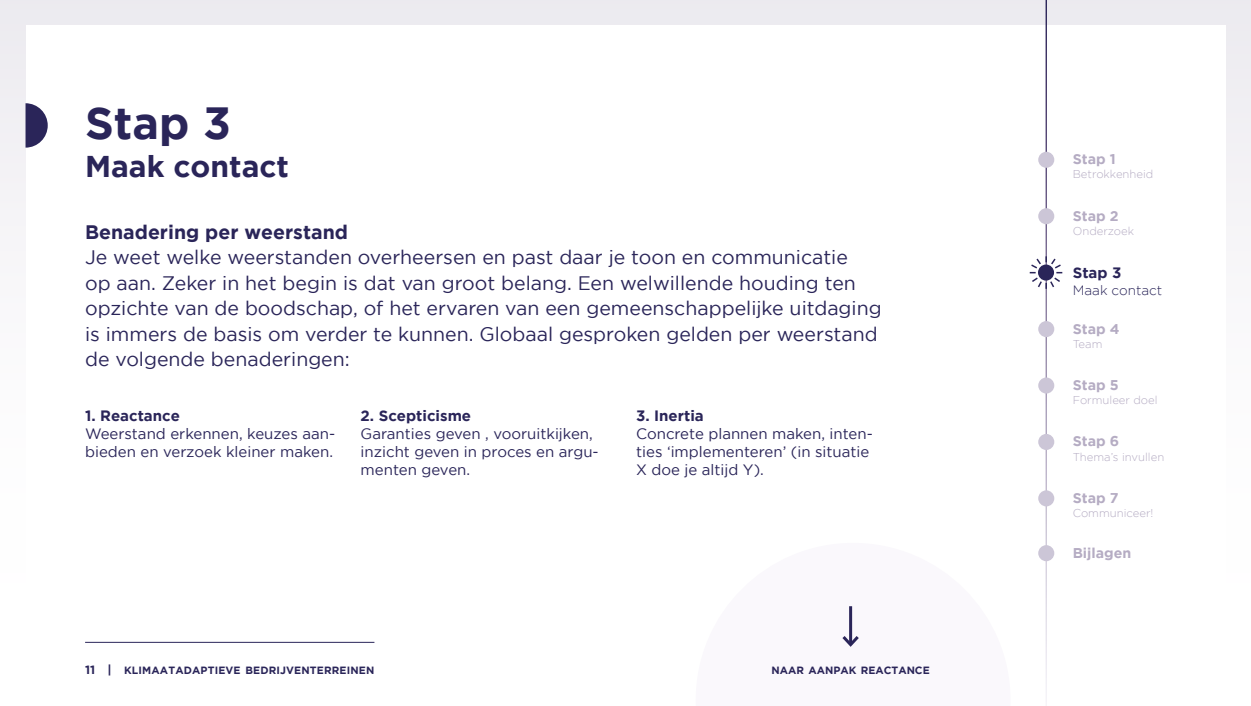
<style>
.page{position:relative;width:1251px;height:706px;background:#fff}
.page>*{position:absolute;margin:0;border:0;box-sizing:border-box;transform-origin:0 0}
.t1{font:700 45px "Gotham";color:#2a2559}
.t2{font:700 30px "Gotham";color:#2a2559}
.t3{font:19.5px/25.5px "Gotham";color:#2a2559}
.t4{font:700 19.5px "Gotham";color:#2a2559}
.t5{font:15px/18px "Gotham";color:#2a2559}
.t6{font:700 15px "Gotham";color:#2a2559}
.t7{font:700 14.1px "Gotham";color:#b5acc3}
.t8{font:300 13.5px "Gotham";color:#2a2559}
.t9{font:300 11.25px "Gotham";color:#b5acc3}
.t10{font:700 10.5px "Gotham";letter-spacing:.015em;color:#2a2559}
.s1{font-size:12px}
</style>
<div class="page">
<div style="left:0;top:0;width:1250px;height:706px;background:linear-gradient(to bottom,#eeedf1,#fff)"></div>
<div style="left:26px;top:26px;width:1199px;height:605px;background:#fff"></div>
<hr style="left:85px;top:642px;width:289px;height:1px;background:#2a2559">
<hr style="left:1045px;top:0;width:1px;height:706px;background:#fff">
<svg style="left:26px;top:103px;width:22px;height:45px"></svg>
<svg style="left:695px;top:606px;width:315px;height:100px"></svg>
<hr style="left:849px;top:606px;width:3px;height:38px;background:#2a2559">
<svg style="left:839px;top:633px;width:22px;height:16px"></svg>
<svg style="left:1029px;top:256px;width:33px;height:33px"></svg>
<div style="left:1037px;top:321px;width:17px;height:16px;background:#ccc6d7;border-radius:50%"></div>
<div style="left:1037px;top:377px;width:17px;height:16px;background:#ccc6d7;border-radius:50%"></div>
<div style="left:1037px;top:434px;width:17px;height:16px;background:#ccc6d7;border-radius:50%"></div>
<div style="left:1037px;top:490px;width:17px;height:16px;background:#ccc6d7;border-radius:50%"></div>
<div style="left:1037px;top:545px;width:17px;height:16px;background:#ccc6d7;border-radius:50%"></div>
<div style="left:1037px;top:152px;width:17px;height:16px;background:#ccc6d7;border-radius:50%"></div>
<div style="left:1037px;top:208px;width:17px;height:16px;background:#ccc6d7;border-radius:50%"></div>
<h1 class="t1" style="left:85px;top:97px;width:147px">Stap 3</h1>
<h2 class="t2" style="left:85px;top:149px;width:205px">Maak contact</h2>
<p class="t4" style="left:85px;top:220px;width:264px">Benadering per weerstand</p>
<p class="t3" style="left:85px;top:244px;width:798px">Je weet welke weerstanden overheersen en past daar je toon en communicatie<br>op aan. Zeker in het begin is dat van groot belang. Een welwillende houding ten opzichte van de boodschap, of het ervaren van een gemeenschappelijke uitdaging is immers de basis om verder te kunnen. Globaal gesproken gelden per weerstand de volgende benaderingen:</p>
<p class="t6" style="left:85px;top:407px;width:96px">1. Reactance</p>
<p class="t5" style="left:85px;top:424px;width:251px">Weerstand erkennen, keuzes aan&shy;bieden en verzoek kleiner maken.</p>
<p class="t6" style="left:360px;top:407px;width:112px">2. Scepticisme</p>
<p class="t5" style="left:360px;top:424px;width:239px">Garanties geven , vooruitkijken, inzicht geven in proces en argu&shy;menten geven.</p>
<p class="t6" style="left:636px;top:407px;width:69px">3. Inertia</p>
<p class="t5" style="left:636px;top:424px;width:238px">Concrete plannen maken, inten&shy;ties ‘implementeren’ (in situatie<br>X doe je altijd Y).</p>
<p class="t10" style="left:85px;top:664px;width:291px"><span class="s1">11 |</span> KLIMAATADAPTIEVE BEDRIJVENTERREINEN</p>
<p class="t10" style="left:771px;top:664px;width:160px">NAAR AANPAK REACTANCE</p>
<p class="t7" style="left:1072px;top:151px;width:45px">Stap 1</p>
<p class="t9" style="left:1072px;top:168px;width:82px">Betrokkenheid</p>
<p class="t7" style="left:1072px;top:207px;width:47px">Stap 2</p>
<p class="t9" style="left:1072px;top:225px;width:63px">Onderzoek</p>
<p class="t6" style="left:1072px;top:264px;width:50px">Stap 3</p>
<p class="t8" style="left:1072px;top:283px;width:91px">Maak contact</p>
<p class="t7" style="left:1072px;top:320px;width:48px">Stap 4</p>
<p class="t9" style="left:1072px;top:337px;width:31px">Team</p>
<p class="t7" style="left:1072px;top:377px;width:48px">Stap 5</p>
<p class="t9" style="left:1072px;top:394px;width:86px">Formuleer doel</p>
<p class="t7" style="left:1072px;top:433px;width:48px">Stap 6</p>
<p class="t9" style="left:1072px;top:450px;width:93px">Thema’s invullen</p>
<p class="t7" style="left:1072px;top:490px;width:47px">Stap 7</p>
<p class="t9" style="left:1072px;top:507px;width:82px">Communiceer!</p>
<p class="t7" style="left:1072px;top:544px;width:60px">Bijlagen</p>
</div>
